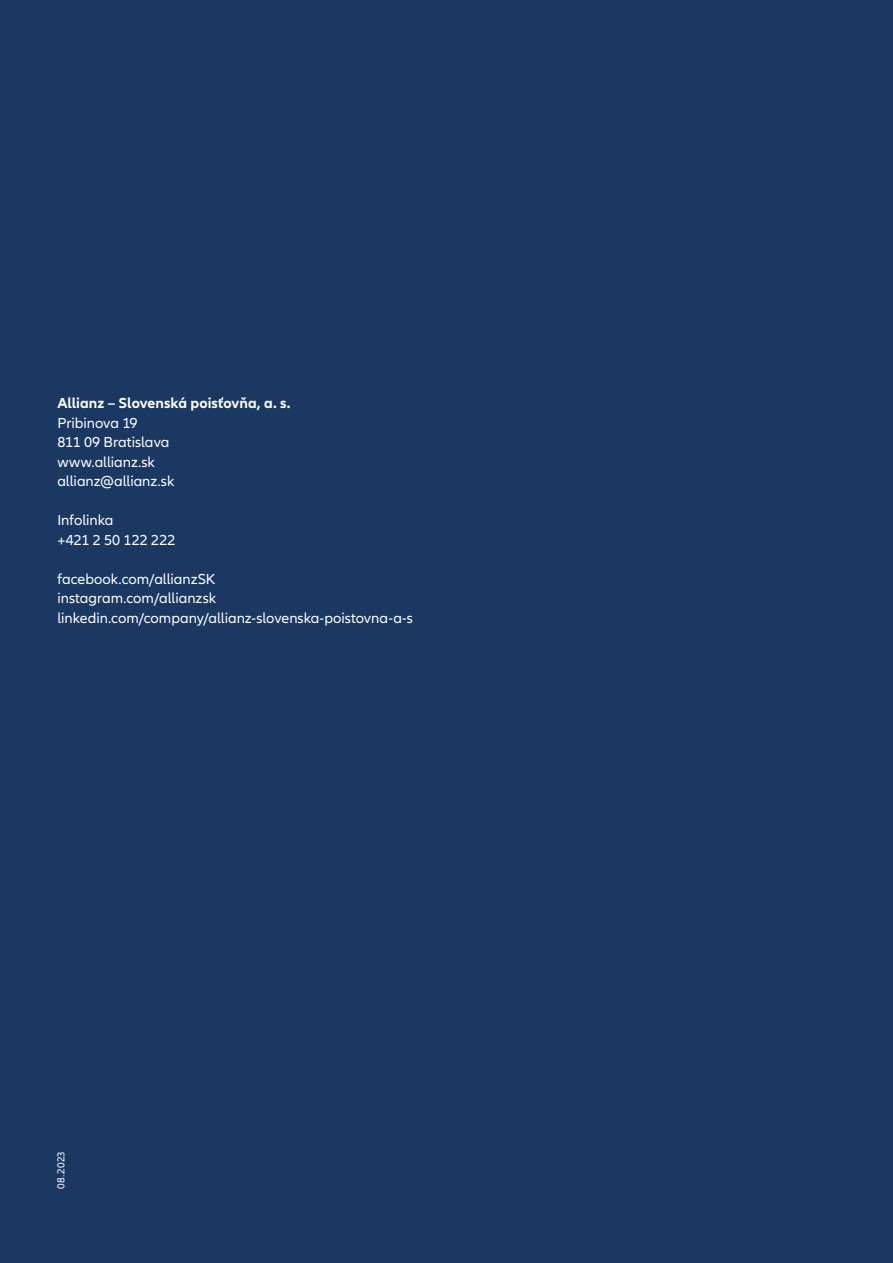
<style>
.page{position:relative;width:893px;height:1263px;background:#1a3862}
.page>*{position:absolute;margin:0;border:0;box-sizing:border-box;transform-origin:0 0}
.t1{font:15px/19.5px "Allianz Neo";color:#fff}
.t2{font:700 15px "Allianz Neo";letter-spacing:.005em;color:#fff}
.t3{font:10.5px "Allianz Neo";letter-spacing:.02em;color:#fff}
</style>
<div class="page">
<p class="t2" style="left:57px;top:395px;width:235px">Allianz – Slovenská poisťovňa, a. s.</p>
<p class="t1" style="left:57px;top:414px;width:119px">Pribinova 19<br>811 09 Bratislava www.allianz.sk allianz@allianz.sk</p>
<p class="t1" style="left:57px;top:511px;width:120px">Infolinka<br>+421 2 50 122 222</p>
<p class="t1" style="left:57px;top:570px;width:357px">facebook.com/allianzSK<br>instagram.com/allianzsk linkedin.com/company/allianz-slovenska-poistovna-a-s</p>
<p class="t3" style="left:55px;top:1188px;width:39px;rotate:-90deg">08.2023</p>
</div>
